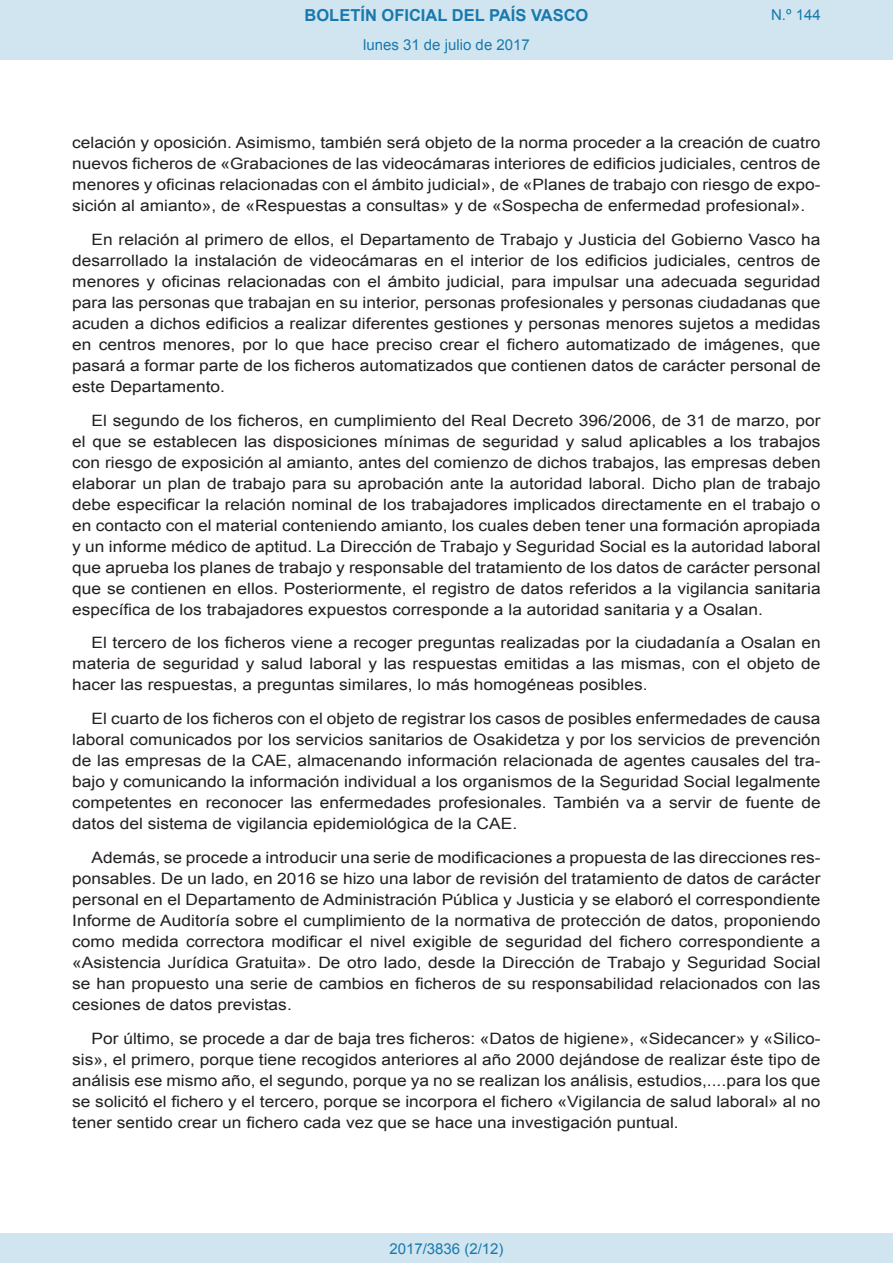
<style>
.page{position:relative;width:893px;height:1263px;background:#fff}
.page>*{position:absolute;margin:0;border:0;box-sizing:border-box;transform-origin:0 0}
.t1{font:700 16.5px "Arial";color:#1879ad}
.BOPVDetalle{font:15.6px/21px "Arial";color:#231f20;text-align:justify;scale:1.11 1}
.Paginacion_Centro{font:15px "Arial";color:#1879ad}
</style>
<div class="page">
<div style="left:0;top:0;width:893px;height:60px;background:#d0e5f0"></div>
<div style="left:0;top:1233px;width:893px;height:30px;background:#d0e5f0"></div>
<p class="t1" style="left:305px;top:4px;width:285px">BOLETÍN OFICIAL DEL PAÍS VASCO</p>
<p class="Paginacion_Centro" style="left:363px;top:35px;width:168px">lunes 31 de julio de 2017</p>
<p class="Paginacion_Centro" style="left:771px;top:5px;width:51px">N.º 144</p>
<p class="BOPVDetalle" style="left:72px;top:132px;width:676px">celación y oposición. Asimismo, también será objeto de la norma proceder a la creación de cuatro nuevos ficheros de «Grabaciones de las videocámaras interiores de edificios judiciales, centros de menores y oficinas relacionadas con el ámbito judicial», de «Planes de trabajo con riesgo de expo&shy;sición al amianto», de «Respuestas a consultas» y de «Sospecha de enfermedad profesional».</p>
<p class="BOPVDetalle" style="left:72px;top:229px;width:676px;text-indent:19px">En relación al primero de ellos, el Departamento de Trabajo y Justicia del Gobierno Vasco ha desarrollado la instalación de videocámaras en el interior de los edificios judiciales, centros de menores y oficinas relacionadas con el ámbito judicial, para impulsar una adecuada seguridad para las personas que trabajan en su interior, personas profesionales y personas ciudadanas que acuden a dichos edificios a realizar diferentes gestiones y personas menores sujetos a medidas en centros menores, por lo que hace preciso crear el fichero automatizado de imágenes, que pasará a formar parte de los ficheros automatizados que contienen datos de carácter personal de este Departamento.</p>
<p class="BOPVDetalle" style="left:72px;top:410px;width:676px;text-indent:19px">El segundo de los ficheros, en cumplimiento del Real Decreto 396/2006, de 31 de marzo, por el que se establecen las disposiciones mínimas de seguridad y salud aplicables a los trabajos con riesgo de exposición al amianto, antes del comienzo de dichos trabajos, las empresas deben elaborar un plan de trabajo para su aprobación ante la autoridad laboral. Dicho plan de trabajo debe especificar la relación nominal de los trabajadores implicados directamente en el trabajo o en contacto con el material conteniendo amianto, los cuales deben tener una formación apropiada y un informe médico de aptitud. La Dirección de Trabajo y Seguridad Social es la autoridad laboral que aprueba los planes de trabajo y responsable del tratamiento de los datos de carácter personal que se contienen en ellos. Posteriormente, el registro de datos referidos a la vigilancia sanitaria específica de los trabajadores expuestos corresponde a la autoridad sanitaria y a Osalan.</p>
<p class="BOPVDetalle" style="left:72px;top:633px;width:676px;text-indent:19px">El tercero de los ficheros viene a recoger preguntas realizadas por la ciudadanía a Osalan en materia de seguridad y salud laboral y las respuestas emitidas a las mismas, con el objeto de hacer las respuestas, a preguntas similares, lo más homogéneas posibles.</p>
<p class="BOPVDetalle" style="left:72px;top:708px;width:676px;text-indent:19px">El cuarto de los ficheros con el objeto de registrar los casos de posibles enfermedades de causa laboral comunicados por los servicios sanitarios de Osakidetza y por los servicios de prevención de las empresas de la CAE, almacenando información relacionada de agentes causales del tra&shy;bajo y comunicando la información individual a los organismos de la Seguridad Social legalmente competentes en reconocer las enfermedades profesionales. También va a servir de fuente de datos del sistema de vigilancia epidemiológica de la CAE.</p>
<p class="BOPVDetalle" style="left:72px;top:847px;width:676px;text-indent:19px">Además, se procede a introducir una serie de modificaciones a propuesta de las direcciones res&shy;ponsables. De un lado, en 2016 se hizo una labor de revisión del tratamiento de datos de carácter personal en el Departamento de Administración Pública y Justicia y se elaboró el correspondiente Informe de Auditoría sobre el cumplimiento de la normativa de protección de datos, proponiendo como medida correctora modificar el nivel exigible de seguridad del fichero correspondiente a «Asistencia Jurídica Gratuita». De otro lado, desde la Dirección de Trabajo y Seguridad Social se han propuesto una serie de cambios en ficheros de su responsabilidad relacionados con las cesiones de datos previstas.</p>
<p class="BOPVDetalle" style="left:72px;top:1028px;width:676px;text-indent:19px">Por último, se procede a dar de baja tres ficheros: «Datos de higiene», «Sidecancer» y «Silico&shy;sis», el primero, porque tiene recogidos anteriores al año 2000 dejándose de realizar éste tipo de análisis ese mismo año, el segundo, porque ya no se realizan los análisis, estudios,....para los que se solicitó el fichero y el tercero, porque se incorpora el fichero «Vigilancia de salud laboral» al no tener sentido crear un fichero cada vez que se hace una investigación puntual.</p>
<p class="Paginacion_Centro" style="left:389px;top:1238px;width:116px">2017/3836 (2/12)</p>
</div>
